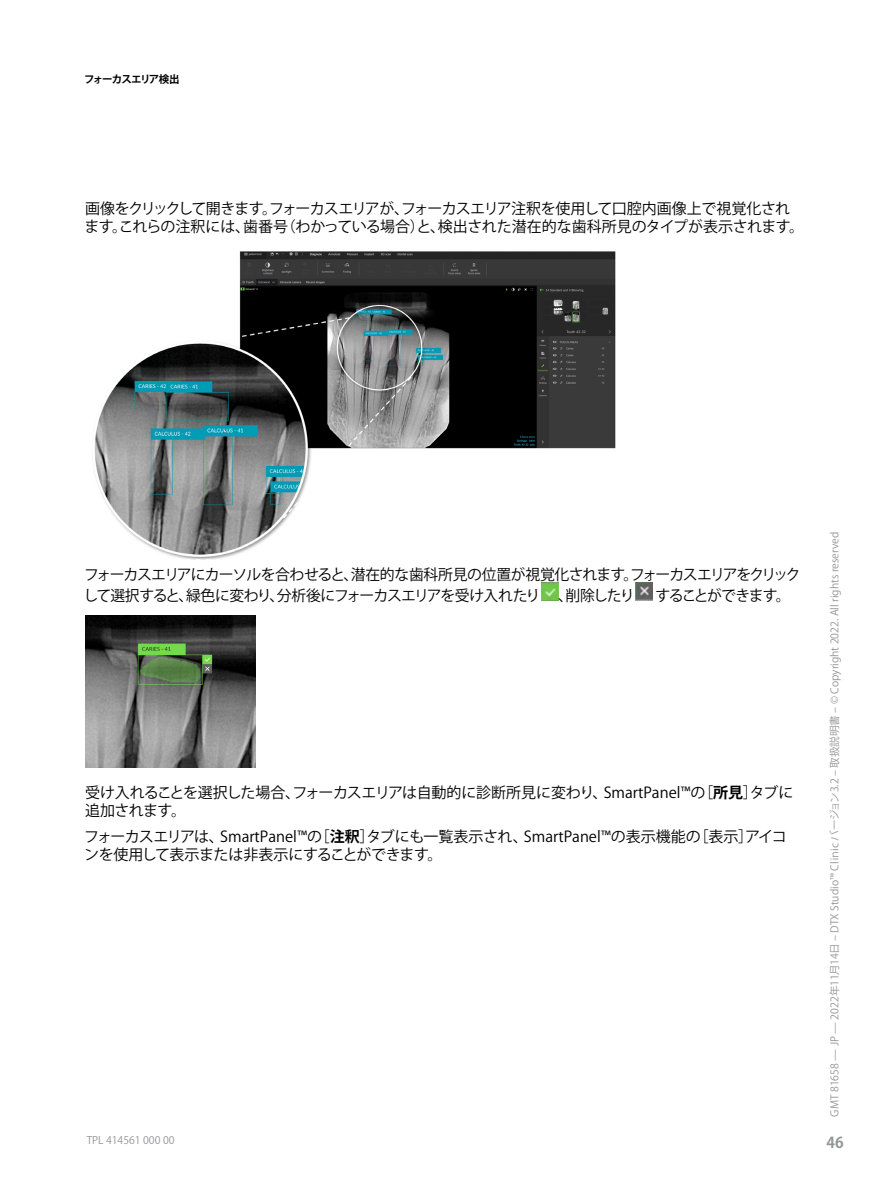
<style>
.page{position:relative;width:893px;height:1191px;background:#fff}
.page>*{position:absolute;margin:0;border:0;box-sizing:border-box;transform-origin:0 0}
.t1{font:15px/18px "Koz Go Pr 6 N";letter-spacing:-.04em;color:#000}
.t2{font:15px/21px "Koz Go Pr 6 N";letter-spacing:-.06em;color:#000}
.t3{font:15px/18px "Koz Go Pr 6 N";color:#000}
.t4{font:15px/18px "Koz Go Pr 6 N";letter-spacing:-.01em;color:#000}
.t5{font:15px "Koz Go Pr 6 N";letter-spacing:-.1em;color:#000}
.t6{font:700 15px "Koz Go Pr 6 N";color:#939598}
.t7{font:10.5px "Koz Go Pr 6 N";color:#969699}
.t8{font:700 10.5px "Koz Go Pr 6 N";letter-spacing:-.1em;color:#000}
.s1{font-weight:700}
</style>
<div class="page">
<svg style="left:94px;top:251px;width:522px;height:309px"></svg>
<img style="left:542px;top:582px;width:17px;height:18px">
<img style="left:636px;top:582px;width:17px;height:18px">
<img style="left:85px;top:615px;width:170px;height:153px">
<p class="t8" style="left:84px;top:73px;width:97px">フォーカスエリア検出</p>
<p class="t1" style="left:84px;top:200px;width:721px">画像をクリックして開きます。フォーカスエリアが、フォーカスエリア注釈を使用して口腔内画像上で視覚化されます。これらの注釈には、歯番号（わかっている場合）と、検出された潜在的な歯科所見のタイプが表示されます。</p>
<p class="t2" style="left:84px;top:564px;width:719px">フォーカスエリアにカーソルを合わせると、潜在的な歯科所見の位置が視覚化されます。フォーカスエリアをクリックして選択すると、緑色に変わり、分析後にフォーカスエリアを受け入れたり 、削除したり</p>
<p class="t5" style="left:656px;top:586px;width:136px">することができます。</p>
<p class="t4" style="left:85px;top:783px;width:710px">受け入れることを選択した場合、フォーカスエリアは自動的に診断所見に変わり、SmartPanel™の［<span class="s1">所見</span>］タブに追加されます。</p>
<p class="t3" style="left:84px;top:828px;width:704px">フォーカスエリアは、SmartPanel™の［<span class="s1">注釈</span>］タブにも一覧表示され、SmartPanel™の表示機能の［表示］アイコンを使用して表示または非表示にすることができます。</p>
<p class="t7" style="left:87px;top:1134px;width:89px">TPL 414561 000 00</p>
<p class="t7" style="left:829px;top:1116px;width:586px;rotate:-90deg">GMT 81658 — JP — 2022年11月14日 – DTX Studio™ Clinic バージョン3.2 – 取扱説明書 – © Copyright 2022. All rights reserved</p>
<p class="t6" style="left:826px;top:1133px;width:19px">46</p>
</div>
